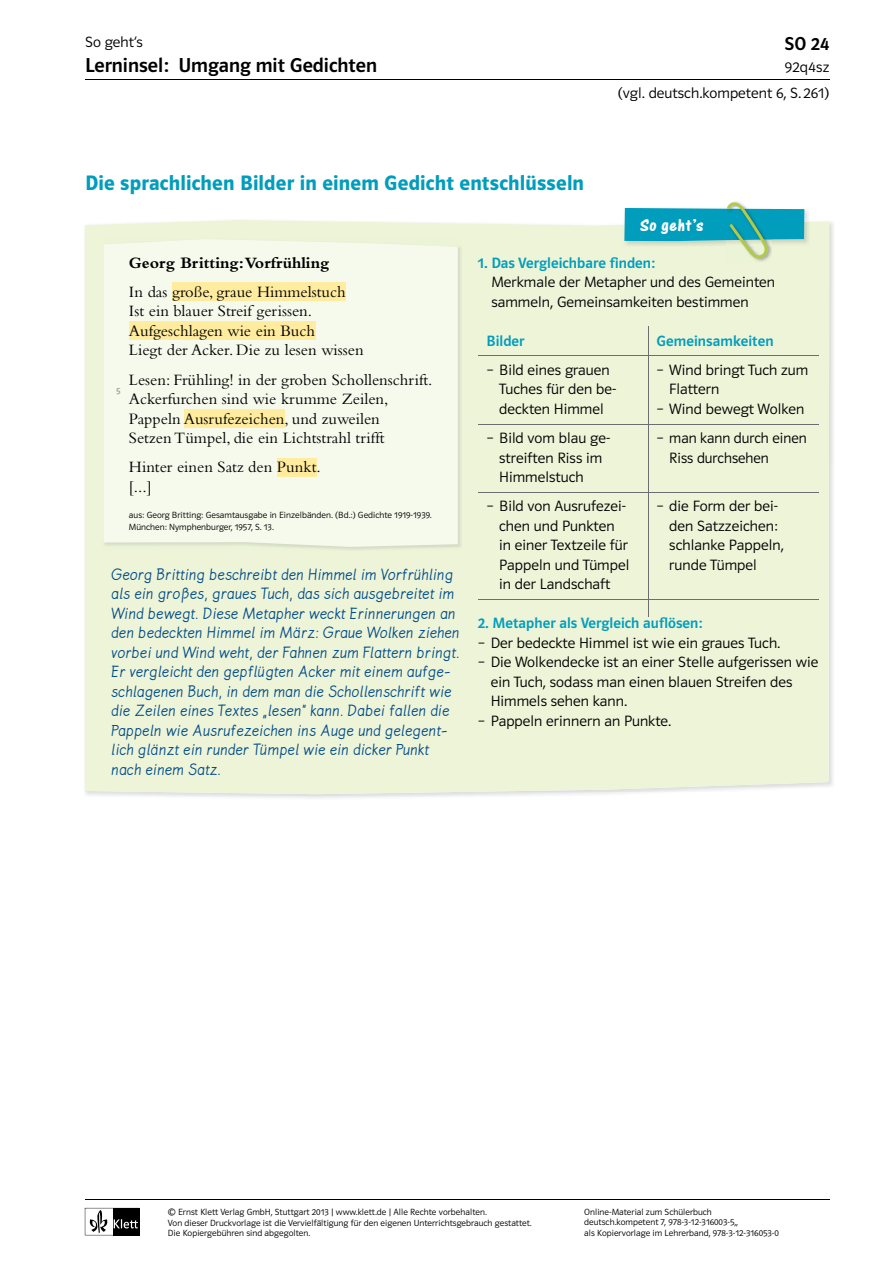
<style>
.page{position:relative;width:893px;height:1263px;background:#fff}
.page>*{position:absolute;margin:0;border:0;box-sizing:border-box;transform-origin:0 0}
.t1{font:21px "Polo ST11 K Hfett";letter-spacing:.005em;color:#009dbc}
.t2{font:20.25px "Polo ST11 K Krftg";color:#000}
.t3{font:18.75px "Polo ST11 K Krftg";color:#000}
.t4{font:18px "One Stroke Script Bold Plain";letter-spacing:.04em;color:#fff}
.t5{font:17.25px/19.5px "Lemme Script";letter-spacing:.02em;color:#004b88}
.t6{font:16.5px/19.5px "Bembo";color:#000}
.t7{font:700 16.5px "Bembo";color:#000}
.t8{font:15px/19.5px "Polo ST11 K Leicht";letter-spacing:.005em;color:#000}
.t9{font:15px "Polo ST11 K Krftg";letter-spacing:.005em;color:#009dbc}
.t10{font:9px/10.5px "Polo ST11 K Leicht";letter-spacing:.005em;color:#000}
.t11{font:9px "Polo ST11 K Buch";color:#939598}
</style>
<div class="page">
<svg style="left:85px;top:1208px;width:54px;height:27px"></svg>
<hr style="left:85px;top:79px;width:744px;height:1px;background:#000">
<hr style="left:85px;top:1199px;width:744px;height:1px;background:#000">
<div style="left:85px;top:220px;width:744px;height:574px;background:#edf4d8"></div>
<img style="left:103px;top:238px;width:358px;height:312px">
<div style="left:103px;top:239px;width:355px;height:308px;background:#f6faed"></div>
<div style="left:172px;top:283px;width:174px;height:18px;background:#ffec9f"></div>
<div style="left:129px;top:322px;width:186px;height:18px;background:#ffec9f"></div>
<div style="left:184px;top:409px;width:100px;height:18px;background:#ffec9f"></div>
<div style="left:277px;top:458px;width:40px;height:18px;background:#ffec9f"></div>
<img style="left:726px;top:201px;width:46px;height:61px">
<svg style="left:623px;top:202px;width:187px;height:57px;background:#6fc3c6"></svg>
<svg style="left:648px;top:326px;width:1px;height:29px"></svg>
<hr style="left:478px;top:355px;width:170px;height:1px;background:#6d6e71">
<hr style="left:648px;top:355px;width:170px;height:1px;background:#6d6e71">
<hr style="left:648px;top:356px;width:1px;height:68px;background:#6d6e71">
<hr style="left:478px;top:424px;width:170px;height:1px;background:#6d6e71">
<hr style="left:648px;top:424px;width:170px;height:1px;background:#6d6e71">
<hr style="left:648px;top:425px;width:1px;height:67px;background:#6d6e71">
<hr style="left:478px;top:492px;width:170px;height:1px;background:#6d6e71">
<hr style="left:648px;top:492px;width:170px;height:1px;background:#6d6e71">
<hr style="left:648px;top:493px;width:1px;height:106px;background:#6d6e71">
<hr style="left:478px;top:599px;width:170px;height:1px;background:#6d6e71">
<hr style="left:648px;top:599px;width:170px;height:1px;background:#6d6e71">
<svg style="left:648px;top:600px;width:1px;height:17px"></svg>
<p class="t8" style="left:85px;top:32px;width:59px">So geht‘s</p>
<h2 class="t2" style="left:85px;top:54px;width:294px">Lerninsel: Umgang mit Gedichten</h2>
<h1 class="t1" style="left:85px;top:171px;width:501px">Die sprachlichen Bilder in einem Gedicht entschlüsseln</h1>
<p class="t3" style="left:784px;top:33px;width:46px">SO 24</p>
<p class="t8" style="left:785px;top:58px;width:46px">92q4sz</p>
<p class="t8" style="left:618px;top:83px;width:213px">(vgl. deutsch.kompetent 6, S. 261)</p>
<p class="t11" style="left:116px;top:386px;width:6px">5</p>
<p class="t7" style="left:129px;top:253px;width:202px">Georg Britting: Vorfrühling</p>
<p class="t6" style="left:129px;top:282px;width:236px">In das große, graue Himmelstuch<br>Ist ein blauer Streif gerissen.<br>Aufgeschlagen wie ein Buch<br>Liegt der Acker. Die zu lesen wissen</p>
<p class="t6" style="left:129px;top:369px;width:305px">Lesen: Frühling! in der groben Schollenschrift.<br>Ackerfurchen sind wie krumme Zeilen, Pappeln Ausrufezeichen, und zuweilen<br>Setzen Tümpel, die ein Lichtstrahl trifft</p>
<p class="t6" style="left:129px;top:457px;width:193px">Hinter einen Satz den Punkt. [...]</p>
<p class="t10" style="left:129px;top:509px;width:304px;line-height:12px">aus: Georg Britting: Gesamtausgabe in Einzelbänden. (Bd.:) Gedichte 1919-1939.<br>München: Nymphenburger, 1957, S. 13.</p>
<p class="t5" style="left:112px;top:565px;width:350px">Georg Britting beschreibt den Himmel im Vorfrühling als ein großes, graues Tuch, das sich ausgebreitet im Wind bewegt. Diese Metapher weckt Erinnerungen an den bedeckten Himmel im März: Graue Wolken ziehen vorbei und Wind weht, der Fahnen zum Flattern bringt.<br>Er vergleicht den gepflügten Acker mit einem aufge&shy;schlagenen Buch, in dem man die Schollenschrift wie die Zeilen eines Textes „lesen“ kann. Dabei fallen die Pappeln wie Ausrufezeichen ins Auge und gelegen t - lich glänzt ein runder Tümpel wie ein dicker Punkt nach einem Satz.</p>
<p class="t4" style="left:640px;top:215px;width:65px">So geht’s</p>
<p class="t9" style="left:478px;top:254px;width:179px">1. Das Vergleichbare finden:</p>
<p class="t8" style="left:491px;top:272px;width:285px">Merkmale der Metapher und des Gemeinten sammeln, Gemeinsamkeiten bestimmen</p>
<p class="t9" style="left:486px;top:332px;width:40px">Bilder</p>
<p class="t9" style="left:657px;top:332px;width:118px">Gemeinsamkeiten</p>
<p class="t8" style="left:499px;top:360px;width:119px;text-indent:-13px">– Bild eines grauen<br>Tuches für den be&shy;deckten Himmel</p>
<p class="t8" style="left:669px;top:360px;width:141px;text-indent:-13px">– Wind bringt Tuch zum<br>Flattern</p>
<p class="t8" style="left:656px;top:399px;width:149px">– Wind bewegt Wolken</p>
<p class="t8" style="left:499px;top:428px;width:113px;text-indent:-13px">– Bild vom blau ge&shy;streiften Riss im<br>Himmelstuch</p>
<p class="t8" style="left:669px;top:428px;width:139px;text-indent:-13px">– man kann durch einen<br>Riss durchsehen</p>
<p class="t8" style="left:499px;top:497px;width:132px;text-indent:-13px">– Bild von Ausrufezei&shy;chen und Punkten in einer Textzeile für<br>Pappeln und Tümpel in der Landschaft</p>
<p class="t8" style="left:669px;top:497px;width:116px;text-indent:-13px">– die Form der bei&shy;den Satz zeichen: schlanke Pappeln, runde Tümpel</p>
<p class="t9" style="left:478px;top:615px;width:226px">2. Metapher als Vergleich auflösen:</p>
<p class="t8" style="left:478px;top:633px;width:304px">– Der bedeckte Himmel ist wie ein graues Tuch.</p>
<p class="t8" style="left:491px;top:653px;width:329px;text-indent:-13px">– Die Wolkendecke ist an einer Stelle aufgerissen wie ein Tuch, sodass man einen blauen Streifen des<br>Himmels sehen kann.</p>
<p class="t8" style="left:478px;top:711px;width:195px">– Pappeln erinnern an Punkte.</p>
<p class="t10" style="left:168px;top:1207px;width:365px">© Ernst Klett Verlag GmbH, Stuttgart 2013 | www.klett.de | Alle Rechte vorbehalten.<br>Von dieser Druckvorlage ist die Vervielfältigung für den eigenen Unterrichtsgebrauch gestattet.<br>Die Kopiergebühren sind abgegolten.</p>
<p class="t10" style="left:584px;top:1206px;width:196px">Online-Material zum Schülerbuch deutsch.kompetent 7, 978-3-12-316003-5,,<br>als Kopiervorlage im Lehrerband, 978-3-12-316053-0</p>
</div>
